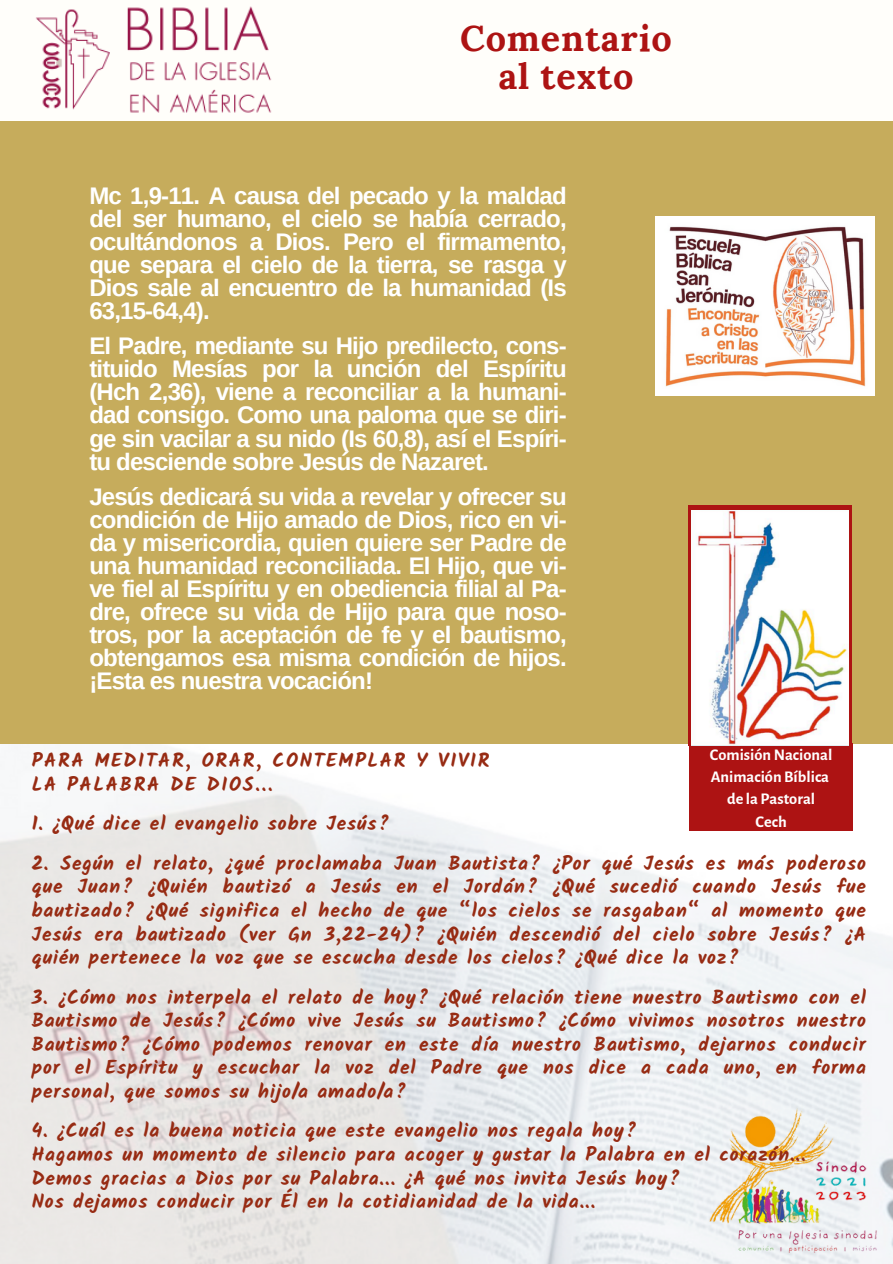
<style>
.page{position:relative;width:893px;height:1264px;background:#fff}
.page>*{position:absolute;margin:0;border:0;box-sizing:border-box;transform-origin:0 0}
.t1{font:700 36px "Lora";letter-spacing:.025em;color:#ad1313}
.t2{font:700 24px/23px "Arimo";letter-spacing:-.035em;color:#fff;text-align:justify}
.t3{font:700 19.5px/23.7px "Kalam";letter-spacing:.045em;color:#972b13;text-align:justify}
.t4{font:700 19.5px "Kalam";letter-spacing:.085em;color:#972b13}
.t5{font:700 16.35px "Alegreya Sans";color:#fff}
</style>
<div class="page">
<div style="left:0;top:0;width:892px;height:1263px;background:#fffefa"></div>
<img style="left:0;top:743px;width:892px;height:520px">
<div style="left:0;top:121px;width:892px;height:622px;background:#c6ac5c"></div>
<img style="left:36px;top:6px;width:236px;height:107px">
<img style="left:709px;top:1101px;width:183px;height:161px">
<div style="left:689px;top:743px;width:163px;height:87px;background:#ad1313"></div>
<div style="left:688px;top:505px;width:163px;height:241px;background:#ad1313"></div>
<img style="left:691px;top:510px;width:157px;height:235px">
<img style="left:655px;top:217px;width:219px;height:179px">
<p class="t1" style="left:460px;top:15px;width:213px">Comentario</p>
<p class="t1" style="left:498px;top:53px;width:137px">al texto</p>
<p class="t2" style="left:89px;top:184px;width:479px">Mc 1,9-11. A causa del pecado y la maldad del ser humano, el cielo se había cerrado, ocultándonos a Dios. Pero el firmamento, que separa el cielo de la tierra, se rasga y Dios sale al encuentro de la humanidad (Is 63,15-64,4).</p>
<p class="t2" style="left:89px;top:334px;width:479px">El Padre, mediante su Hijo predilecto, cons&shy;tituido Mesías por la unción del Espíritu (Hch 2,36), viene a reconciliar a la humani&shy;dad consigo. Como una paloma que se diri&shy;ge sin vacilar a su nido (Is 60,8), así el Espíri&shy;tu desciende sobre Jesús de Nazaret.</p>
<p class="t2" style="left:89px;top:484px;width:479px">Jesús dedicará su vida a revelar y ofrecer su condición de Hijo amado de Dios, rico en vi&shy;da y misericordia, quien quiere ser Padre de una humanidad reconciliada. El Hijo, que vi&shy;ve fiel al Espíritu y en obediencia filial al Pa&shy;dre, ofrece su vida de Hijo para que noso&shy;tros, por la aceptación de fe y el bautismo, obtengamos esa misma condición de hijos. ¡Esta es nuestra vocación!</p>
<p class="t5" style="left:710px;top:746px;width:124px">ComisiónNacional</p>
<p class="t5" style="left:710px;top:769px;width:120px">Animación Bíblica</p>
<p class="t5" style="left:727px;top:791px;width:89px">de la Pastoral</p>
<p class="t5" style="left:755px;top:813px;width:33px">Cech</p>
<p class="t4" style="left:32px;top:749px;width:459px">PARA MEDITAR, ORAR, CONTEMPLAR Y VIVIR</p>
<p class="t4" style="left:32px;top:772px;width:242px">LA PALABRA DE DIOS...</p>
<p class="t3" style="left:32px;top:811px;width:359px">1. ¿Qué dice el evangelio sobre Jesús?</p>
<p class="t3" style="left:32px;top:851px;width:835px">2. Según el relato, ¿qué proclamaba Juan Bautista? ¿Por qué Jesús es más poderoso que Juan? ¿Quién bautizó a Jesús en el Jordán? ¿Qué sucedió cuando Jesús fue bautizado? ¿Qué significa el hecho de que “los cielos se rasgaban“ al momento que Jesús era bautizado (ver Gn 3,22-24)? ¿Quién descendió del cielo sobre Jesús? ¿A quién pertenece la voz que se escucha desde los cielos? ¿Qué dice la voz?</p>
<p class="t3" style="left:32px;top:984px;width:835px">3. ¿Cómo nos interpela el relato de hoy? ¿Qué relación tiene nuestro Bautismo con el Bautismo de Jesús? ¿Cómo vive Jesús su Bautismo? ¿Cómo vivimos nosotros nuestro Bautismo? ¿Cómo podemos renovar en este día nuestro Bautismo, dejarnos conducir por el Espíritu y escuchar la voz del Padre que nos dice a cada uno, en forma personal, que somos su hijo/a amado/a?</p>
<p class="t3" style="left:32px;top:1118px;width:606px">4. ¿Cuál es la buena noticia que este evangelio nos regala hoy?</p>
<p class="t3" style="left:32px;top:1142px;width:775px">Hagamos un momento de silencio para acoger y gustar la Palabra en el corazón...</p>
<p class="t3" style="left:32px;top:1166px;width:649px">Demos gracias a Dios por su Palabra... ¿A qué nos invita Jesús hoy?</p>
<p class="t3" style="left:32px;top:1189px;width:565px">Nos dejamos conducir por Él en la cotidianidad de la vida...</p>
</div>
